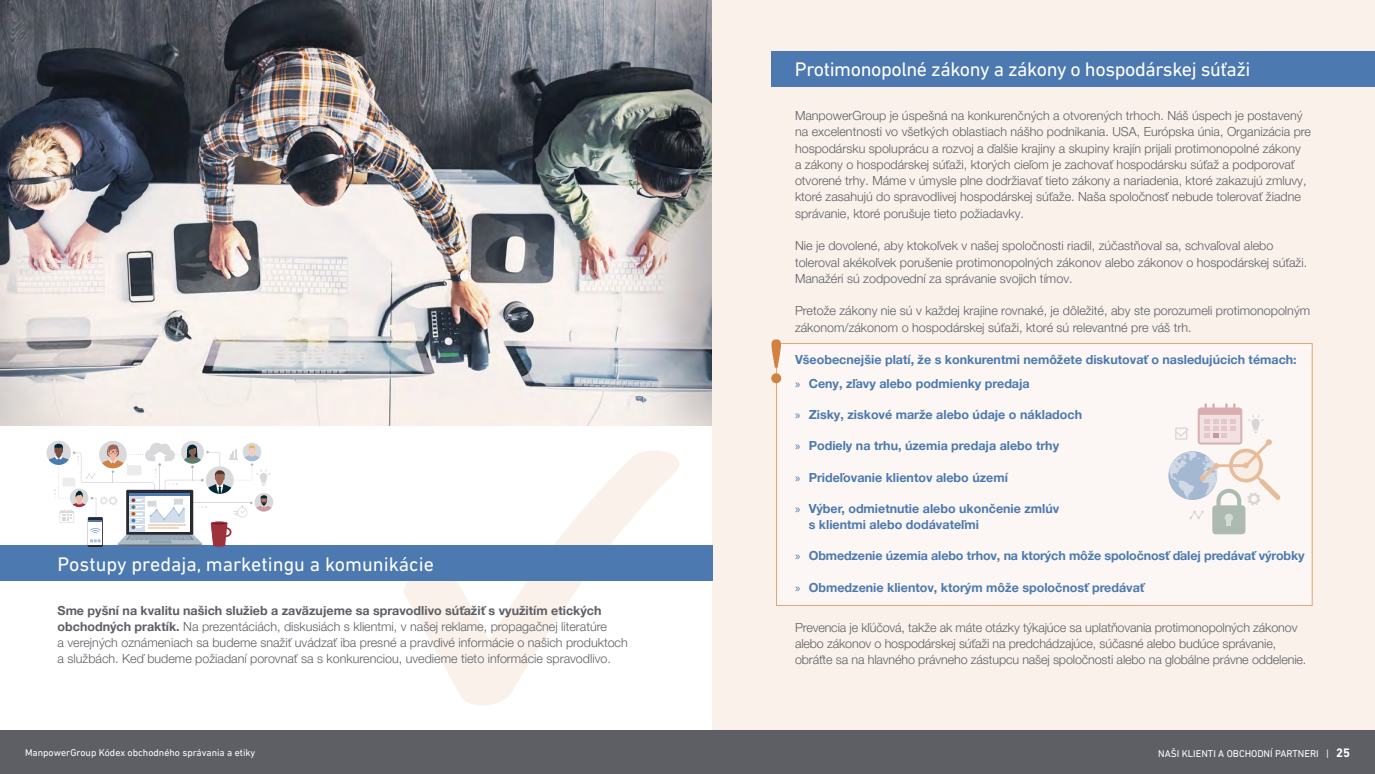
<style>
.page{position:relative;width:1375px;height:774px;background:#fff}
.page>*{position:absolute;margin:0;border:0;box-sizing:border-box;transform-origin:0 0}
.t1{font:20px "DIN Next LT Pro";letter-spacing:-.02em;color:#fff}
.t2{font:20px "DIN Next LT Pro";color:#fff}
.t3{font:300 12.5px/16.2px "Helvetica Neue LT Pro";color:#5e5f65}
.t4{font:700 12.5px/23.8px "Helvetica Neue LT Pro";color:#4c79af}
.t5{font:10px "DIN Next LT Pro";color:#fff}
.s1{font-weight:700}
.s2{font-family:"Myriad Pro";font-weight:400}
.s3{font-weight:700;font-size:12.5px}
</style>
<div class="page">
<img style="left:0;top:0;width:713px;height:426px">
<svg style="left:398px;top:451px;width:291px;height:254px"></svg>
<div style="left:713px;top:0;width:662px;height:730px;background:#faf1eb"></div>
<div style="left:776px;top:343px;width:536px;height:263px;background:#fcf7f4"></div>
<div style="left:0;top:546px;width:713px;height:35px;background:#4c79af"></div>
<div style="left:771px;top:51px;width:604px;height:35px;background:#4c79af"></div>
<svg style="left:771px;top:339px;width:10px;height:44px"></svg>
<div style="left:181px;top:441px;width:23px;height:22px;background:#d9d9db;border-radius:50%"></div>
<div style="left:99px;top:441px;width:28px;height:27px;background:#d9d9db;border-radius:50%"></div>
<div style="left:47px;top:441px;width:24px;height:24px;background:#d9d9db;border-radius:50%"></div>
<div style="left:88px;top:517px;width:15px;height:30px;background:#282a32"></div>
<svg style="left:47px;top:443px;width:226px;height:103px"></svg>
<div style="left:1212px;top:505px;width:33px;height:29px;background:#acbab2;border-radius:3px"></div>
<svg style="left:1169px;top:403px;width:112px;height:123px"></svg>
<div style="left:0;top:730px;width:1375px;height:44px;background:#5e5f65"></div>
<h1 class="t2" style="left:58px;top:552px;width:378px">Postupy predaja, marketingu a komunikácie</h1>
<p class="t3" style="left:58px;top:602px;width:572px"><span class="s1">Sme pyšní na kvalitu našich služieb a zaväzujeme sa spravodlivo súťažiť s využitím etických obchodných praktík.</span> Na prezentáciách, diskusiách s klientmi, v našej reklame, propagačnej literatúre<br>a verejných oznámeniach sa budeme snažiť uvádzať iba presné a pravdivé informácie o našich produktoch a službách. Keď budeme požiadaní porovnať sa s konkurenciou, uvedieme tieto informácie spravodlivo.</p>
<h1 class="t1" style="left:795px;top:58px;width:457px">Protimonopolné zákony a zákony o hospodárskej súťaži</h1>
<p class="t3" style="left:795px;top:107px;width:518px">ManpowerGroup je úspešná na konkurenčných a otvorených trhoch. Náš úspech je postavený na excelentnosti vo všetkých oblastiach nášho podnikania. USA, Európska únia, Organizácia pre hospodársku spoluprácu a rozvoj a ďalšie krajiny a skupiny krajín prijali protimonopolné zákony<br>a zákony o hospodárskej súťaži, ktorých cieľom je zachovať hospodársku súťaž a podporovať otvorené trhy. Máme v úmysle plne dodržiavať tieto zákony a nariadenia, ktoré zakazujú zmluvy, ktoré zasahujú do spravodlivej hospodárskej súťaže. Naša spoločnosť nebude tolerovať žiadne správanie, ktoré porušuje tieto požiadavky.</p>
<p class="t3" style="left:795px;top:237px;width:514px">Nie je dovolené, aby ktokoľvek v našej spoločnosti riadil, zúčastňoval sa, schvaľoval alebo toleroval akékoľvek porušenie protimonopolných zákonov alebo zákonov o hospodárskej súťaži.<br>Manažéri sú zodpovední za správanie svojich tímov.</p>
<p class="t3" style="left:795px;top:302px;width:517px">Pretože zákony nie sú v každej krajine rovnaké, je dôležité, aby ste porozumeli protimonopolným zákonom/zákonom o hospodárskej súťaži, ktoré sú relevantné pre váš trh.</p>
<p class="t4" style="left:795px;top:347px;width:503px">Všeobecnejšie platí, že s konkurentmi nemôžete diskutovať o nasledujúcich témach: <span class="s2">»</span> Ceny, zľavy alebo podmienky predaja</p>
<p class="t4" style="left:795px;top:402px;width:289px"><span class="s2">»</span> Zisky, ziskové marže alebo údaje o nákladoch</p>
<p class="t4" style="left:795px;top:434px;width:266px"><span class="s2">»</span> Podiely na trhu, územia predaja alebo trhy</p>
<p class="t4" style="left:795px;top:465px;width:214px"><span class="s2">»</span> Prideľovanie klientov alebo území</p>
<p class="t4" style="left:809px;top:500px;width:252px;line-height:16.2px;text-indent:-14px"><span class="s2">»</span> Výber, odmietnutie alebo ukončenie zmlúv s klientmi alebo dodávateľmi</p>
<p class="t4" style="left:795px;top:544px;width:511px"><span class="s2">»</span> Obmedzenie územia alebo trhov, na ktorých môže spoločnosť ďalej predávať výrobky</p>
<p class="t4" style="left:795px;top:575px;width:351px"><span class="s2">»</span> Obmedzenie klientov, ktorým môže spoločnosť predávať</p>
<p class="t3" style="left:795px;top:619px;width:513px">Prevencia je kľúčová, takže ak máte otázky týkajúce sa uplatňovania protimonopolných zákonov alebo zákonov o hospodárskej súťaži na predchádzajúce, súčasné alebo budúce správanie, obráťte sa na hlavného právneho zástupcu našej spoločnosti alebo na globálne právne oddelenie.</p>
<p class="t5" style="left:25px;top:746px;width:232px">ManpowerGroup Kódex obchodného správania a etiky</p>
<p class="t5" style="left:1158px;top:747px;width:172px">NAŠI KLIENTI A OBCHODNÍ PARTNERI |</p>
<p class="t5" style="left:1168px;top:747px;width:184px">NAŠI KLIENTI A OBCHODNÍ PARTNERI | <span class="s3">25</span></p>
</div>
